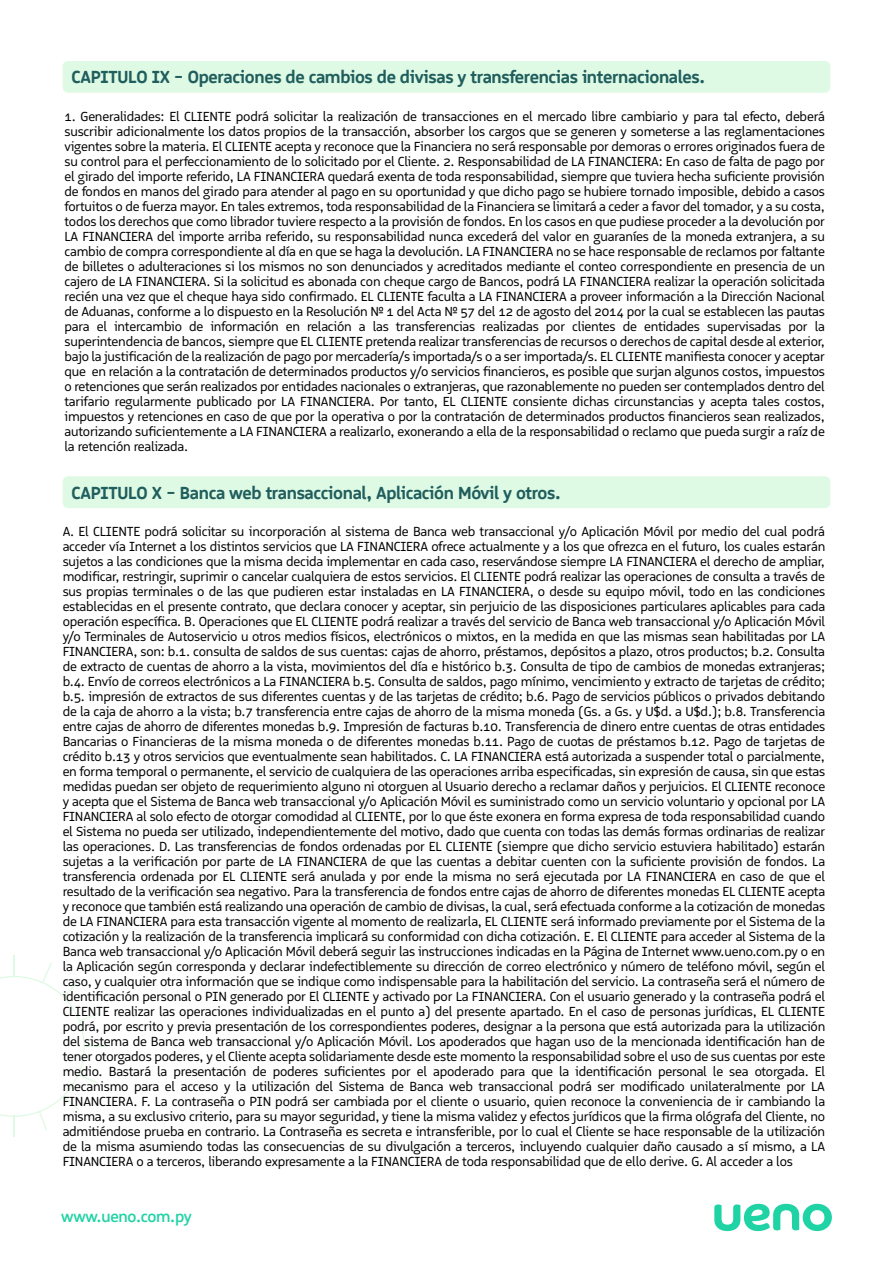
<style>
.page{position:relative;width:893px;height:1263px;background:#fff}
.page>*{position:absolute;margin:0;border:0;box-sizing:border-box;transform-origin:0 0}
.t1{font:700 18px "Logical";letter-spacing:-.015em;color:#205e5e}
.t2{font:500 16.5px "Logical";letter-spacing:-.015em;color:#20d3a4}
.t3{font:13.5px/15px "Logical";letter-spacing:-.015em;color:#000;text-align:justify}
</style>
<div class="page">
<svg style="left:0;top:955px;width:105px;height:182px"></svg>
<svg style="left:714px;top:1204px;width:118px;height:27px"></svg>
<div style="left:63px;top:61px;width:767px;height:32px;background:#dffae4;border-radius:5px"></div>
<div style="left:63px;top:476px;width:767px;height:32px;background:#dffae4;border-radius:5px"></div>
<h1 class="t1" style="left:72px;top:66px;width:635px">CAPITULO IX - Operaciones de cambios de divisas y transferencias internacionales.</h1>
<p class="t3" style="left:64px;top:109px;width:762px">1. Generalidades: El CLIENTE podrá solicitar la realización de transacciones en el mercado libre cambiario y para tal efecto, deberá suscribir adicionalmente los datos propios de la transacción, absorber los cargos que se generen y someterse a las reglamentaciones vigentes sobre la materia. El CLIENTE acepta y reconoce que la Financiera no será responsable por demoras o errores originados fuera de su control para el perfeccionamiento de lo solicitado por el Cliente. 2. Responsabilidad de LA FINANCIERA: En caso de falta de pago por el girado del importe referido, LA FINANCIERA quedará exenta de toda responsabilidad, siempre que tuviera hecha suficiente provisión de fondos en manos del girado para atender al pago en su oportunidad y que dicho pago se hubiere tornado imposible, debido a casos fortuitos o de fuerza mayor. En tales extremos, toda responsabilidad de la Financiera se limitará a ceder a favor del tomador, y a su costa, todos los derechos que como librador tuviere respecto a la provisión de fondos. En los casos en que pudiese proceder a la devolución por LA FINANCIERA del importe arriba referido, su responsabilidad nunca excederá del valor en guaraníes de la moneda extranjera, a su cambio de compra correspondiente al día en que se haga la devolución. LA FINANCIERA no se hace responsable de reclamos por faltante de billetes o adulteraciones si los mismos no son denunciados y acreditados mediante el conteo correspondiente en presencia de un cajero de LA FINANCIERA. Si la solicitud es abonada con cheque cargo de Bancos, podrá LA FINANCIERA realizar la operación solicitada recién una vez que el cheque haya sido confirmado. EL CLIENTE faculta a LA FINANCIERA a proveer información a la Dirección Nacional de Aduanas, conforme a lo dispuesto en la Resolución Nº 1 del Acta Nº 57 del 12 de agosto del 2014 por la cual se establecen las pautas para el intercambio de información en relación a las transferencias realizadas por clientes de entidades supervisadas por la superintendencia de bancos, siempre que EL CLIENTE pretenda realizar transferencias de recursos o derechos de capital desde al exterior, bajo la justificación de la realización de pago por mercadería/s importada/s o a ser importada/s. EL CLIENTE manifiesta conocer y aceptar que en relación a la contratación de determinados productos y/o servicios financieros, es posible que surjan algunos costos, impuestos o retenciones que serán realizados por entidades nacionales o extranjeras, que razonablemente no pueden ser contemplados dentro del tarifario regularmente publicado por LA FINANCIERA. Por tanto, EL CLIENTE consiente dichas circunstancias y acepta tales costos, impuestos y retenciones en caso de que por la operativa o por la contratación de determinados productos financieros sean realizados, autorizando suficientemente a LA FINANCIERA a realizarlo, exonerando a ella de la responsabilidad o reclamo que pueda surgir a raíz de la retención realizada.</p>
<h1 class="t1" style="left:72px;top:481px;width:490px">CAPITULO X - Banca web transaccional, Aplicación Móvil y otros.</h1>
<p class="t3" style="left:63px;top:524px;width:764px">A. El CLIENTE podrá solicitar su incorporación al sistema de Banca web transaccional y/o Aplicación Móvil por medio del cual podrá acceder vía Internet a los distintos servicios que LA FINANCIERA ofrece actualmente y a los que ofrezca en el futuro, los cuales estarán sujetos a las condiciones que la misma decida implementar en cada caso, reservándose siempre LA FINANCIERA el derecho de ampliar, modificar, restringir, suprimir o cancelar cualquiera de estos servicios. El CLIENTE podrá realizar las operaciones de consulta a través de sus propias terminales o de las que pudieren estar instaladas en LA FINANCIERA, o desde su equipo móvil, todo en las condiciones establecidas en el presente contrato, que declara conocer y aceptar, sin perjuicio de las disposiciones particulares aplicables para cada operación específica. B. Operaciones que EL CLIENTE podrá realizar a través del servicio de Banca web transaccional y/o Aplicación Móvil y/o Terminales de Autoservicio u otros medios físicos, electrónicos o mixtos, en la medida en que las mismas sean habilitadas por LA FINANCIERA, son: b.1. consulta de saldos de sus cuentas: cajas de ahorro, préstamos, depósitos a plazo, otros productos; b.2. Consulta de extracto de cuentas de ahorro a la vista, movimientos del día e histórico b.3. Consulta de tipo de cambios de monedas extranjeras; b.4. Envío de correos electrónicos a La FINANCIERA b.5. Consulta de saldos, pago mínimo, vencimiento y extracto de tarjetas de crédito; b.5. impresión de extractos de sus diferentes cuentas y de las tarjetas de crédito; b.6. Pago de servicios públicos o privados debitando de la caja de ahorro a la vista; b.7 transferencia entre cajas de ahorro de la misma moneda (Gs. a Gs. y U$d. a U$d.); b.8. Transferencia entre cajas de ahorro de diferentes monedas b.9. Impresión de facturas b.10. Transferencia de dinero entre cuentas de otras entidades Bancarias o Financieras de la misma moneda o de diferentes monedas b.11. Pago de cuotas de préstamos b.12. Pago de tarjetas de crédito b.13 y otros servicios que eventualmente sean habilitados. C. LA FINANCIERA está autorizada a suspender total o parcialmente, en forma temporal o permanente, el servicio de cualquiera de las operaciones arriba especificadas, sin expresión de causa, sin que estas medidas puedan ser objeto de requerimiento alguno ni otorguen al Usuario derecho a reclamar daños y perjuicios. El CLIENTE reconoce y acepta que el Sistema de Banca web transaccional y/o Aplicación Móvil es suministrado como un servicio voluntario y opcional por LA FINANCIERA al solo efecto de otorgar comodidad al CLIENTE, por lo que éste exonera en forma expresa de toda responsabilidad cuando el Sistema no pueda ser utilizado, independientemente del motivo, dado que cuenta con todas las demás formas ordinarias de realizar las operaciones. D. Las transferencias de fondos ordenadas por EL CLIENTE (siempre que dicho servicio estuviera habilitado) estarán sujetas a la verificación por parte de LA FINANCIERA de que las cuentas a debitar cuenten con la suficiente provisión de fondos. La transferencia ordenada por EL CLIENTE será anulada y por ende la misma no será ejecutada por LA FINANCIERA en caso de que el resultado de la verificación sea negativo. Para la transferencia de fondos entre cajas de ahorro de diferentes monedas EL CLIENTE acepta y reconoce que también está realizando una operación de cambio de divisas, la cual, será efectuada conforme a la cotización de monedas de LA FINANCIERA para esta transacción vigente al momento de realizarla, EL CLIENTE será informado previamente por el Sistema de la cotización y la realización de la transferencia implicará su conformidad con dicha cotización. E. El CLIENTE para acceder al Sistema de la Banca web transaccional y/o Aplicación Móvil deberá seguir las instrucciones indicadas en la Página de Internet www.ueno.com.py o en la Aplicación según corresponda y declarar indefectiblemente su dirección de correo electrónico y número de teléfono móvil, según el caso, y cualquier otra información que se indique como indispensable para la habilitación del servicio. La contraseña será el número de identificación personal o PIN generado por El CLIENTE y activado por La FINANCIERA. Con el usuario generado y la contraseña podrá el CLIENTE realizar las operaciones individualizadas en el punto a) del presente apartado. En el caso de personas jurídicas, EL CLIENTE podrá, por escrito y previa presentación de los correspondientes poderes, designar a la persona que está autorizada para la utilización del sistema de Banca web transaccional y/o Aplicación Móvil. Los apoderados que hagan uso de la mencionada identificación han de tener otorgados poderes, y el Cliente acepta solidariamente desde este momento la responsabilidad sobre el uso de sus cuentas por este medio. Bastará la presentación de poderes suficientes por el apoderado para que la identificación personal le sea otorgada. El mecanismo para el acceso y la utilización del Sistema de Banca web transaccional podrá ser modificado unilateralmente por LA FINANCIERA. F. La contraseña o PIN podrá ser cambiada por el cliente o usuario, quien reconoce la conveniencia de ir cambiando la misma, a su exclusivo criterio, para su mayor seguridad, y tiene la misma validez y efectos jurídicos que la firma ológrafa del Cliente, no admitiéndose prueba en contrario. La Contraseña es secreta e intransferible, por lo cual el Cliente se hace responsable de la utilización de la misma asumiendo todas las consecuencias de su divulgación a terceros, incluyendo cualquier daño causado a sí mismo, a LA FINANCIERA o a terceros, liberando expresamente a la FINANCIERA de toda responsabilidad que de ello derive. G. Al acceder a los</p>
<p class="t2" style="left:61px;top:1206px;width:132px">www.ueno.com.py</p>
</div>
